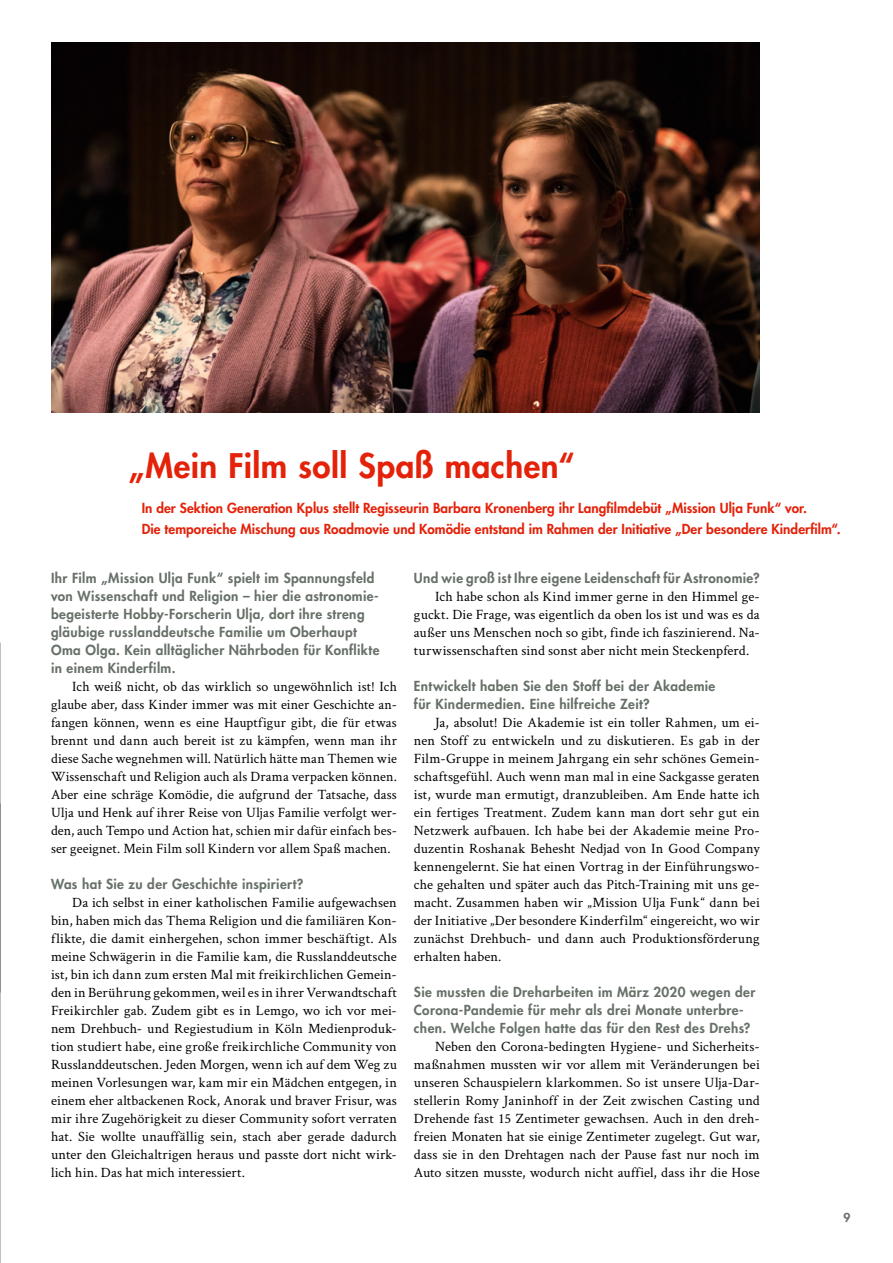
<style>
.page{position:relative;width:893px;height:1263px;background:#fff}
.page>*{position:absolute;margin:0;border:0;box-sizing:border-box;transform-origin:0 0}
.t1{font:800 33px "Futura Std";letter-spacing:.015em;color:#e4220a}
.t2{font:14.25px/18px "Crimson Text";letter-spacing:.01em;color:#000;text-align:justify}
.t3{font:800 13.5px/18px "Futura Std";letter-spacing:.03em;color:#677168}
.t4{font:800 13.5px/21px "Futura Std";letter-spacing:.005em;color:#e4220a}
.t5{font:800 12px "Futura Std";color:#677168}
</style>
<div class="page">
<svg style="left:0;top:642px;width:1px;height:621px"></svg>
<img style="left:51px;top:43px;width:709px;height:369px">
<h1 class="t1" style="left:128px;top:445px;width:448px">„Mein Film soll Spaß machen“</h1>
<p class="t4" style="left:142px;top:498px;width:701px">In der Sektion Generation Kplus stellt Regisseurin Barbara Kronenberg ihr Langfilmdebüt „Mission Ulja Funk“ vor.<br>Die temporeiche Mischung aus Roadmovie und Komödie entstand im Rahmen der Initiative „Der besondere Kinderfilm“.</p>
<p class="t3" style="left:51px;top:569px;width:330px">Ihr Film „Mission Ulja Funk“ spielt im Spannungsfeld von Wissenschaft und Religion – hier die astronomie&shy;begeisterte Hobby-Forscherin Ulja, dort ihre streng gläubige russlanddeutsche Familie um Oberhaupt Oma Olga. Kein alltäglicher Nährboden für Konflikte in einem Kinderfilm.</p>
<p class="t2" style="left:51px;top:676px;width:347px;text-indent:21px">Ich weiß nicht, ob das wirklich so ungewöhnlich ist! Ich glaube aber, dass Kinder immer was mit einer Geschichte an&shy;fangen können, wenn es eine Hauptfigur gibt, die für etwas brennt und dann auch bereit ist zu kämpfen, wenn man ihr diese Sache wegnehmen will. Natürlich hätte man Themen wie Wissenschaft und Religion auch als Drama verpacken können.<br>Aber eine schräge Komödie, die aufgrund der Tatsache, dass Ulja und Henk auf ihrer Reise von Uljas Familie verfolgt wer&shy;den, auch Tempo und Action hat, schien mir dafür einfach bes&shy;ser geeignet. Mein Film soll Kindern vor allem Spaß machen.</p>
<p class="t3" style="left:51px;top:875px;width:254px">Was hat Sie zu der Geschichte inspiriert?</p>
<p class="t2" style="left:51px;top:892px;width:347px;text-indent:21px">Da ich selbst in einer katholischen Familie aufgewachsen bin, haben mich das Thema Religion und die familiären Kon&shy;flikte, die damit einhergehen, schon immer beschäftigt. Als meine Schwägerin in die Familie kam, die Russlanddeutsche ist, bin ich dann zum ersten Mal mit freikirchlichen Gemein&shy;den in Berührung gekommen, weil es in ihrer Verwandtschaft Freikirchler gab. Zudem gibt es in Lemgo, wo ich vor mei&shy;nem Drehbuch- und Regiestudium in Köln Medienproduk&shy;tion studiert habe, eine große freikirchliche Community von Russlanddeutschen. Jeden Morgen, wenn ich auf dem Weg zu meinen Vorlesungen war, kam mir ein Mädchen entgegen, in einem eher altbackenen Rock, Anorak und braver Frisur, was mir ihre Zugehörigkeit zu dieser Community sofort verraten hat. Sie wollte unauffällig sein, stach aber gerade dadurch unter den Gleichaltrigen heraus und passte dort nicht wirk&shy;lich hin. Das hat mich interessiert.</p>
<p class="t3" style="left:414px;top:569px;width:347px">Und wie groß ist Ihre eigene Leidenschaft für Astronomie?</p>
<p class="t2" style="left:414px;top:586px;width:347px;text-indent:21px">Ich habe schon als Kind immer gerne in den Himmel ge&shy;guckt. Die Frage, was eigentlich da oben los ist und was es da außer uns Menschen noch so gibt, finde ich faszinierend. Na&shy;turwissenschaften sind sonst aber nicht mein Steckenpferd.</p>
<p class="t3" style="left:414px;top:677px;width:303px">Entwickelt haben Sie den Stoff bei der Akademie für Kindermedien. Eine hilfreiche Zeit?</p>
<p class="t2" style="left:414px;top:712px;width:347px;text-indent:21px">Ja, absolut! Die Akademie ist ein toller Rahmen, um ei&shy;nen Stoff zu entwickeln und zu diskutieren. Es gab in der Film-Gruppe in meinem Jahrgang ein sehr schönes Gemein&shy;schaftsgefühl. Auch wenn man mal in eine Sackgasse geraten ist, wurde man ermutigt, dranzubleiben. Am Ende hatte ich ein fertiges Treatment. Zudem kann man dort sehr gut ein Netzwerk aufbauen. Ich habe bei der Akademie meine Pro&shy;duzentin Roshanak Behesht Nedjad von In Good Company kennengelernt. Sie hat einen Vortrag in der Einführungswo&shy;che gehalten und später auch das Pitch-Training mit uns ge&shy;macht. Zusammen haben wir „Mission Ulja Funk“ dann bei der Initiative „Der besondere Kinderfilm“ eingereicht, wo wir zunächst Drehbuch- und dann auch Produktionsförderung erhalten haben.</p>
<p class="t3" style="left:414px;top:983px;width:343px">Sie mussten die Dreharbeiten im März 2020 wegen der<br>Corona-Pandemie für mehr als drei Monate unterbre&shy;chen. Welche Folgen hatte das für den Rest des Drehs?</p>
<p class="t2" style="left:414px;top:1036px;width:347px;text-indent:21px">Neben den Corona-bedingten Hygiene- und Sicherheits&shy;maßnahmen mussten wir vor allem mit Veränderungen bei unseren Schauspielern klarkommen. So ist unsere Ulja-Dar&shy;stellerin Romy Janinhoff in der Zeit zwischen Casting und Drehende fast 15 Zentimeter gewachsen. Auch in den dreh&shy;freien Monaten hat sie einige Zentimeter zugelegt. Gut war, dass sie in den Drehtagen nach der Pause fast nur noch im Auto sitzen musste, wodurch nicht auffiel, dass ihr die Hose</p>
<p class="t5" style="left:843px;top:1210px;width:8px">9</p>
</div>
